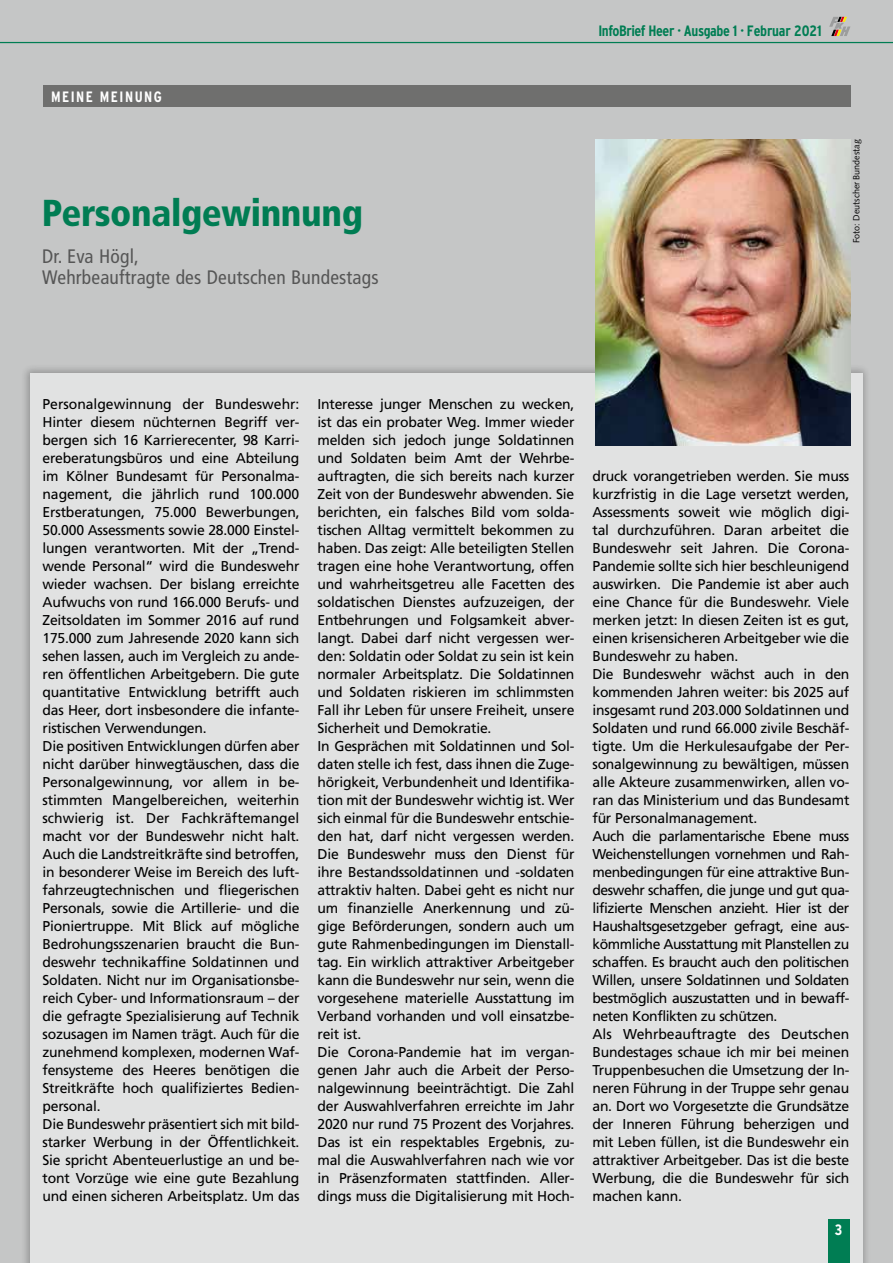
<style>
.page{position:relative;width:893px;height:1263px;background:#c5c6c6}
.page>*{position:absolute;margin:0;border:0;box-sizing:border-box;transform-origin:0 0}
.t1{font:900 condensed 37.5px "Frutiger";letter-spacing:-.01em;color:#007d53}
.t2{font:condensed 19.5px/21px "Frutiger";letter-spacing:.01em;color:#565656}
.t3{font:700 condensed 15px "Interstate";letter-spacing:-.03em;color:#007d53}
.t4{font:700 condensed 15px "Interstate";letter-spacing:.1em;color:#fff}
.t5{font:14.25px/18px "Frutiger LT Pro";letter-spacing:-.015em;color:#000}
.t6{font:9px "Syntax";color:#000}
</style>
<div class="page">
<svg style="left:829px;top:17px;width:21px;height:19px"></svg>
<div style="left:20px;top:364px;width:852px;height:899px;background:#000;opacity:.5"></div>
<div style="left:30px;top:373px;width:832px;height:890px;background:#e1e2e2"></div>
<div style="left:828px;top:1219px;width:21px;height:44px;background:#007d53"></div>
<hr style="left:0;top:42px;width:893px;height:1px;background:#007d53">
<div style="left:43px;top:85px;width:807px;height:21px;background:#6f6f6e"></div>
<img style="left:595px;top:139px;width:255px;height:306px">
<p class="t4" style="left:51px;top:88px;width:113px">MEINE MEINUNG</p>
<h1 class="t1" style="left:42px;top:190px;width:323px">Personalgewinnung</h1>
<h2 class="t2" style="left:42px;top:246px;width:338px">Dr. Eva Högl,<br>Wehrbeauftragte des Deutschen Bundestags</h2>
<p class="t3" style="left:598px;top:22px;width:225px">InfoBrief Heer · Ausgabe 1 · Februar 2021</p>
<p class="t6" style="left:851px;top:243px;width:106px;rotate:-90deg">Foto: Deutscher Bundestag</p>
<p class="t5" style="left:43px;top:395px;width:259px">Personalgewinnung der Bundeswehr:<br>Hinter diesem nüchternen Begriff ver&shy;bergen sich 16 Karrierecenter, 98 Karri&shy;ereberatungsbüros und eine Abteilung im Kölner Bundesamt für Personalma&shy;nagement, die jährlich rund 100.000<br>Erstberatungen, 75.000 Bewerbungen, 50.000 Assessments sowie 28.000 Einstel&shy;lungen verantworten. Mit der „Trend&shy;wende Personal“ wird die Bundeswehr wieder wachsen. Der bislang erreichte Aufwuchs von rund 166.000 Berufs- und Zeitsoldaten im Sommer 2016 auf rund 175.000 zum Jahresende 2020 kann sich sehen lassen, auch im Vergleich zu ande&shy;ren öffentlichen Arbeitgebern. Die gute quantitative Entwicklung betrifft auch das Heer, dort insbesondere die infante&shy;ristischen Verwendungen.<br>Die positiven Entwicklungen dürfen aber nicht darüber hinwegtäuschen, dass die Personalgewinnung, vor allem in be&shy;stimmten Mangelbereichen, weiterhin schwierig ist. Der Fachkräftemangel macht vor der Bundeswehr nicht halt.<br>Auch die Landstreitkräfte sind betroffen, in besonderer Weise im Bereich des luft&shy;fahrzeugtechnischen und fliegerischen Personals, sowie die Artillerie- und die Pioniertruppe. Mit Blick auf mögliche Bedrohungsszenarien braucht die Bun&shy;deswehr technikaffine Soldatinnen und Soldaten. Nicht nur im Organisationsbe&shy;reich Cyber- und Informationsraum – der die gefragte Spezialisierung auf Technik sozusagen im Namen trägt. Auch für die zunehmend komplexen, modernen Waf&shy;fensysteme des Heeres benötigen die Streitkräfte hoch qualifiziertes Bedien&shy;personal.<br>Die Bundeswehr präsentiert sich mit bild&shy;starker Werbung in der Öffentlichkeit.<br>Sie spricht Abenteuerlustige an und be&shy;tont Vorzüge wie eine gute Bezahlung und einen sicheren Arbeitsplatz. Um das</p>
<p class="t5" style="left:317px;top:395px;width:258px">Interesse junger Menschen zu wecken, ist das ein probater Weg. Immer wieder melden sich jedoch junge Soldatinnen und Soldaten beim Amt der Wehrbe&shy;auftragten, die sich bereits nach kurzer Zeit von der Bundeswehr abwenden. Sie berichten, ein falsches Bild vom solda&shy;tischen Alltag vermittelt bekommen zu haben. Das zeigt: Alle beteiligten Stellen tragen eine hohe Verantwortung, offen und wahrheitsgetreu alle Facetten des soldatischen Dienstes aufzuzeigen, der Entbehrungen und Folgsamkeit abver&shy;langt. Dabei darf nicht vergessen wer&shy;den: Soldatin oder Soldat zu sein ist kein normaler Arbeitsplatz. Die Soldatinnen und Soldaten riskieren im schlimmsten Fall ihr Leben für unsere Freiheit, unsere Sicherheit und Demokratie.<br>In Gesprächen mit Soldatinnen und Sol&shy;daten stelle ich fest, dass ihnen die Zuge&shy;hörigkeit, Verbundenheit und Identifika&shy;tion mit der Bundeswehr wichtig ist. Wer sich einmal für die Bundeswehr entschie&shy;den hat, darf nicht vergessen werden.<br>Die Bundeswehr muss den Dienst für ihre Bestandssoldatinnen und -soldaten attraktiv halten. Dabei geht es nicht nur um finanzielle Anerkennung und zü&shy;gige Beförderungen, sondern auch um gute Rahmenbedingungen im Dienstall&shy;tag. Ein wirklich attraktiver Arbeitgeber kann die Bundeswehr nur sein, wenn die vorgesehene materielle Ausstattung im Verband vorhanden und voll einsatzbe&shy;reit ist.<br>Die Corona-Pandemie hat im vergan&shy;genen Jahr auch die Arbeit der Perso&shy;nalgewinnung beeinträchtigt. Die Zahl der Auswahlverfahren erreichte im Jahr 2020 nur rund 75 Prozent des Vorjahres.<br>Das ist ein respektables Ergebnis, zu&shy;mal die Auswahlverfahren nach wie vor in Präsenzformaten stattfinden. Aller&shy;dings muss die Digitalisierung mit Hoch-</p>
<p class="t5" style="left:592px;top:467px;width:258px">druck vorangetrieben werden. Sie muss kurzfristig in die Lage versetzt werden, Assessments soweit wie möglich digi&shy;tal durchzuführen. Daran arbeitet die Bundeswehr seit Jahren. Die Corona-Pandemie sollte sich hier beschleunigend auswirken. Die Pandemie ist aber auch eine Chance für die Bundeswehr. Viele merken jetzt: In diesen Zeiten ist es gut, einen krisensicheren Arbeitgeber wie die Bundeswehr zu haben.<br>Die Bundeswehr wächst auch in den kommenden Jahren weiter: bis 2025 auf insgesamt rund 203.000 Soldatinnen und Soldaten und rund 66.000 zivile Beschäf&shy;tigte. Um die Herkulesaufgabe der Per&shy;sonalgewinnung zu bewältigen, müssen alle Akteure zusammenwirken, allen vo&shy;ran das Ministerium und das Bundesamt für Personalmanagement.<br>Auch die parlamentarische Ebene muss Weichenstellungen vornehmen und Rah&shy;menbedingungen für eine attraktive Bun&shy;deswehr schaffen, die junge und gut qua&shy;lifizierte Menschen anzieht. Hier ist der Haushaltsgesetzgeber gefragt, eine aus&shy;kömmliche Ausstattung mit Planstellen zu schaffen. Es braucht auch den politischen Willen, unsere Soldatinnen und Soldaten bestmöglich auszustatten und in bewaff&shy;neten Konflikten zu schützen.<br>Als Wehrbeauftragte des Deutschen Bundestages schaue ich mir bei meinen Truppenbesuchen die Umsetzung der In&shy;neren Führung in der Truppe sehr genau an. Dort wo Vorgesetzte die Grundsätze der Inneren Führung beherzigen und mit Leben füllen, ist die Bundeswehr ein attraktiver Arbeitgeber. Das ist die beste Werbung, die die Bundeswehr für sich machen kann.</p>
<p class="t4" style="left:835px;top:1221px;width:9px">3</p>
</div>
